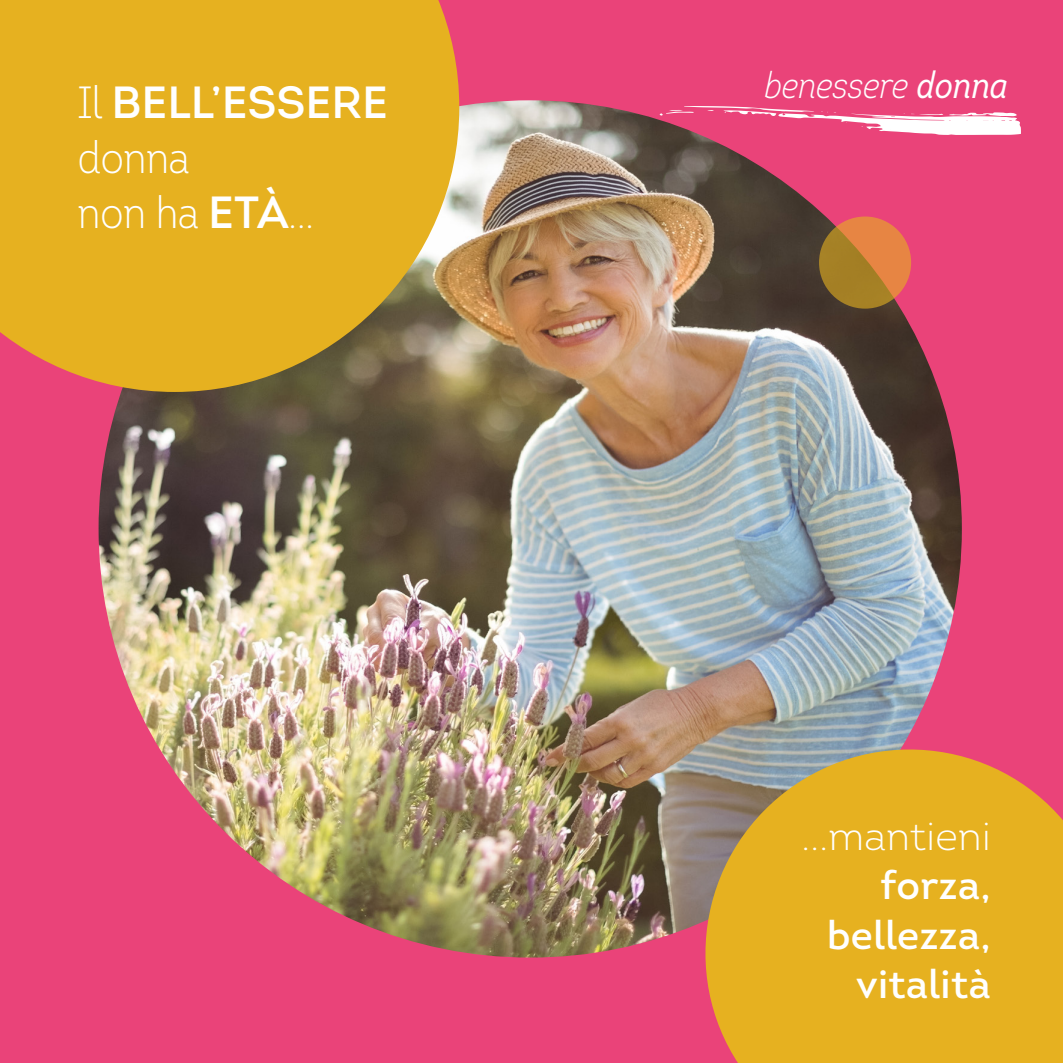
<style>
.page{position:relative;width:1063px;height:1063px;background:#ea4379}
.page>*{position:absolute;margin:0;border:0;box-sizing:border-box;transform-origin:0 0}
.t1{font:300 45px/55px "Intro Cond";color:#fff}
.t2{font:45px "Intro";color:#fff}
.t3{font:40px/49.2px "Intro";letter-spacing:.01em;color:#fff;text-align:right}
.t4{font:300 40px "Intro";letter-spacing:.01em;color:#fff}
.t5{font:italic 300 37.5px "Intro Cond";color:#fff}
.s1{font-family:"Intro Cond";font-weight:300}
.s2{font-family:"Intro";font-weight:400}
.s3{font-weight:400}
</style>
<div class="page">
<img style="left:99px;top:100px;width:863px;height:858px">
<svg style="left:0;top:0;width:459px;height:392px;background:#dda928"></svg>
<svg style="left:660px;top:106px;width:361px;height:29px"></svg>
<svg style="left:680px;top:725px;width:383px;height:338px;background:#daa238"></svg>
<svg style="left:819px;top:217px;width:92px;height:92px;background:#c38133"></svg>
<p class="t2" style="left:78px;top:74px;width:312px"><span class="s1">Il</span> BELL’ESSERE</p>
<p class="t1" style="left:78px;top:130px;width:237px">donna<br>non ha <span class="s2">ETÀ</span>...</p>
<p class="t5" style="left:765px;top:63px;width:245px">benessere <span class="s3">donna</span></p>
<p class="t4" style="left:801px;top:812px;width:191px">...mantieni</p>
<p class="t3" style="left:827px;top:861px;width:165px">forza, bellezza, vitalità</p>
</div>
